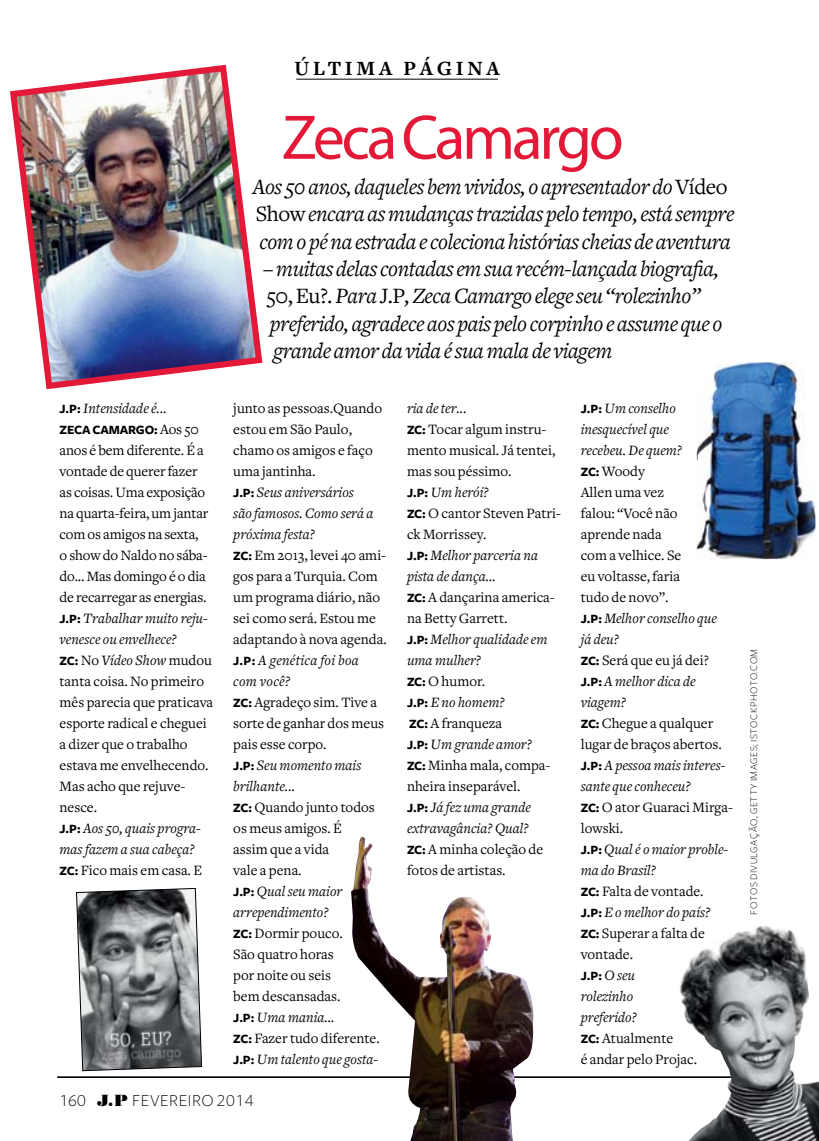
<style>
.page{position:relative;width:819px;height:1141px;background:#fff}
.page>*{position:absolute;margin:0;border:0;box-sizing:border-box;transform-origin:0 0}
.t1{font:63.52px "Myriad Pro";letter-spacing:-.05em;color:#e31937}
.t2{font:italic 22.75px/27.3px "Freight Text";letter-spacing:-.02em;color:#000}
.t3{font:21px "Freight Text Bold SC";letter-spacing:.18em;color:#000}
.t4{font:17.5px "Freight Sans Light SC";letter-spacing:.03em;color:#000}
.t5{font:14.88px/21px "Freight Text";color:#000}
.t6{font:italic 14.88px "Freight Text";color:#000}
.t7{font:700 13.12px "Freight Sans";letter-spacing:-.01em;color:#000}
.t8{font:300 10.5px "Freight Sans";letter-spacing:.05em;color:#000}
.s1{font-style:normal}
.s2{font-family:"Freight Sans";font-weight:700;font-style:normal;font-size:13.12px}
.s3{font-family:"Freight Text";font-weight:400;font-size:14.88px}
.s4{font-family:"Freight Sans";font-weight:700;font-size:13.12px}
.s5{font-style:italic}
.s6{font-family:"Freight Text";font-weight:400;font-style:italic;font-size:14.88px}
.s7{font-family:"Normande BT";font-size:15.75px}
</style>
<div class="page">
<hr style="left:57px;top:1077px;width:677px;height:1px;background:#000">
<hr style="left:296px;top:79px;width:202px;height:1px;background:#000">
<img style="left:10px;top:64px;width:253px;height:326px">
<img style="left:696px;top:362px;width:119px;height:197px">
<img style="left:351px;top:837px;width:184px;height:304px">
<img style="left:676px;top:926px;width:143px;height:215px">
<svg style="left:76px;top:888px;width:126px;height:183px;background:#7c7f81"></svg>
<h3 class="t3" style="left:294px;top:56px;width:207px">ÚLTIMA PÁGINA</h3>
<h1 class="t1" style="left:282px;top:98px;width:343px">Zeca Camargo</h1>
<h2 class="t2" style="left:252px;top:174px;width:483px">Aos 50 anos, daqueles bem vividos, o apresentador do <span class="s1">Vídeo<br>Show</span> encara as mudanças trazidas pelo tempo, está sempre com o pé na estrada e coleciona histórias cheias de aventura</h2>
<h2 class="t2" style="left:263px;top:256px;width:457px">– muitas delas contadas em sua recém-lançada biografia,</h2>
<h2 class="t2" style="left:266px;top:283px;width:436px"><span class="s1">50,Eu?</span>. Para <span class="s1">J.P</span>, Zeca Camargo elege seu “rolezinho”</h2>
<h2 class="t2" style="left:270px;top:310px;width:454px">preferido, agradece aos pais pelo corpinho e assume que o</h2>
<h2 class="t2" style="left:273px;top:337px;width:340px">grande amor da vida é sua mala de viagem</h2>
<p class="t6" style="left:60px;top:400px;width:109px"><span class="s2">J.P:</span> Intensidade é...</p>
<p class="t7" style="left:60px;top:422px;width:141px">ZECA CAMARGO: <span class="s3">Aos 50</span></p>
<p class="t5" style="left:60px;top:440px;width:155px">anos é bem diferente. É a vontade de querer fazer as coisas. Uma exposição na quarta-feira, um jantar com os amigos na sexta,<br>o show do Naldo no sába&shy;do... Mas domingo é o dia de recarregar as energias.<br><span class="s4">J.P:</span> <span class="s5">Trabalhar muito reju&shy;venesce ou envelhece?<br></span><span class="s4">ZC:</span> No <span class="s5">Vídeo Show</span> mudou tanta coisa. No primeiro mês parecia que praticava esporte radical e cheguei a dizer que o trabalho estava me envelhecendo.<br>Mas acho que rejuve&shy;nesce.<br><span class="s4">J.P:</span> <span class="s5">Aos 50, quais progra&shy;mas fazem a sua cabeça?<br></span><span class="s4">ZC:</span> Fico mais em casa. E</p>
<p class="t5" style="left:233px;top:398px;width:155px">junto as pessoas.Quando estou em São Paulo, chamo os amigos e faço uma jantinha.<br><span class="s4">J.P:</span> <span class="s5">Seus aniversários<br>são famosos. Como será a próxima festa?<br></span><span class="s4">ZC:</span> Em 2013, levei 40 ami&shy;gos para a Turquia. Com um programa diário, não sei como será. Estou me adaptando à nova agenda.<br><span class="s4">J.P:</span> <span class="s5">A genética foi boa<br>com você?<br></span><span class="s4">ZC:</span> Agradeço sim. Tive a sorte de ganhar dos meus pais esse corpo.<br><span class="s4">J.P:</span> <span class="s5">Seu momento mais brilhante...<br></span><span class="s4">ZC:</span> Quando junto todos os meus amigos. É<br>assim que a vida<br>vale a pena.<br><span class="s4">J.P:</span> <span class="s5">Qual seu maior arrependimento?<br></span><span class="s4">ZC:</span> Dormir pouco.<br>São quatro horas<br>por noite ou seis<br>bem descansadas.<br><span class="s4">J.P:</span> <span class="s5">Uma mania...<br></span><span class="s4">ZC:</span> Fazer tudo diferente.<br><span class="s4">J.P:</span> <span class="s5">Um talento que gosta-</span></p>
<p class="t5" style="left:407px;top:398px;width:155px"><span class="s5">ria de ter...<br></span><span class="s4">ZC:</span> Tocar algum instru&shy;mento musical. Já tentei, mas sou péssimo.<br><span class="s4">J.P:</span> <span class="s5">Um herói?<br></span><span class="s4">ZC:</span> O cantor Steven Patri&shy;ck Morrissey.<br><span class="s4">J.P:</span> <span class="s5">Melhor parceria na pista de dança...<br></span><span class="s4">ZC:</span> A dançarina america&shy;na Betty Garrett.<br><span class="s4">J.P:</span> <span class="s5">Melhor qualidade em uma mulher?<br></span><span class="s4">ZC:</span> O humor.<br><span class="s4">J.P:</span> <span class="s5">E no homem?<br></span><span class="s4">ZC:</span> A franqueza<br><span class="s4">J.P:</span> <span class="s5">Um grande amor?<br></span><span class="s4">ZC:</span> Minha mala, compa&shy;nheira inseparável.<br><span class="s4">J.P:</span> <span class="s5">Já fez uma grande extravagância? Qual?<br></span><span class="s4">ZC:</span> A minha coleção de fotos de artistas.</p>
<p class="t5" style="left:580px;top:398px;width:154px"><span class="s4">J.P:</span> <span class="s5">Um conselho inesquecível que<br>recebeu. De quem?<br></span><span class="s4">ZC:</span> Woody<br>Allen uma vez<br>falou: “Você não<br>aprende nada<br>com a velhice. Se<br>eu voltasse, faria<br>tudo de novo”.<br><span class="s4">J.P:</span> <span class="s5">Melhor conselho que<br>já deu?<br></span><span class="s4">ZC:</span> Será que eu já dei?<br><span class="s4">J.P:</span> <span class="s5">A melhor dica de viagem?<br></span><span class="s4">ZC:</span> Chegue a qualquer lugar de braços abertos.<br><span class="s4">J.P:</span> <span class="s5">A pessoa mais interes&shy;sante que conheceu?<br></span><span class="s4">ZC:</span> O ator Guaraci Mirga&shy;lowski.<br><span class="s4">J.P:</span> <span class="s5">Qual é o maior proble&shy;ma do Brasil?<br></span><span class="s4">ZC:</span> Falta de vontade.<br><span class="s4">J.P:</span> <span class="s5">E o melhor do país?<br></span><span class="s4">ZC:</span> Superar a falta de vontade.</p>
<p class="t7" style="left:580px;top:968px;width:56px">J.P: <span class="s6">O seu</span></p>
<p class="t5" style="left:580px;top:986px;width:118px"><span class="s5">rolezinho<br>preferido?<br></span><span class="s4">ZC:</span> Atualmente<br>é andar pelo Projac.</p>
<p class="t4" style="left:60px;top:1091px;width:195px">160 <span class="s7">J.P</span> fevereiro 2014</p>
<p class="t8" style="left:748px;top:914px;width:267px;rotate:-90deg">FOTOS DIVULGAÇÃO, GETTY IMAGES; ISTOCKPHOTO.COM</p>
</div>
